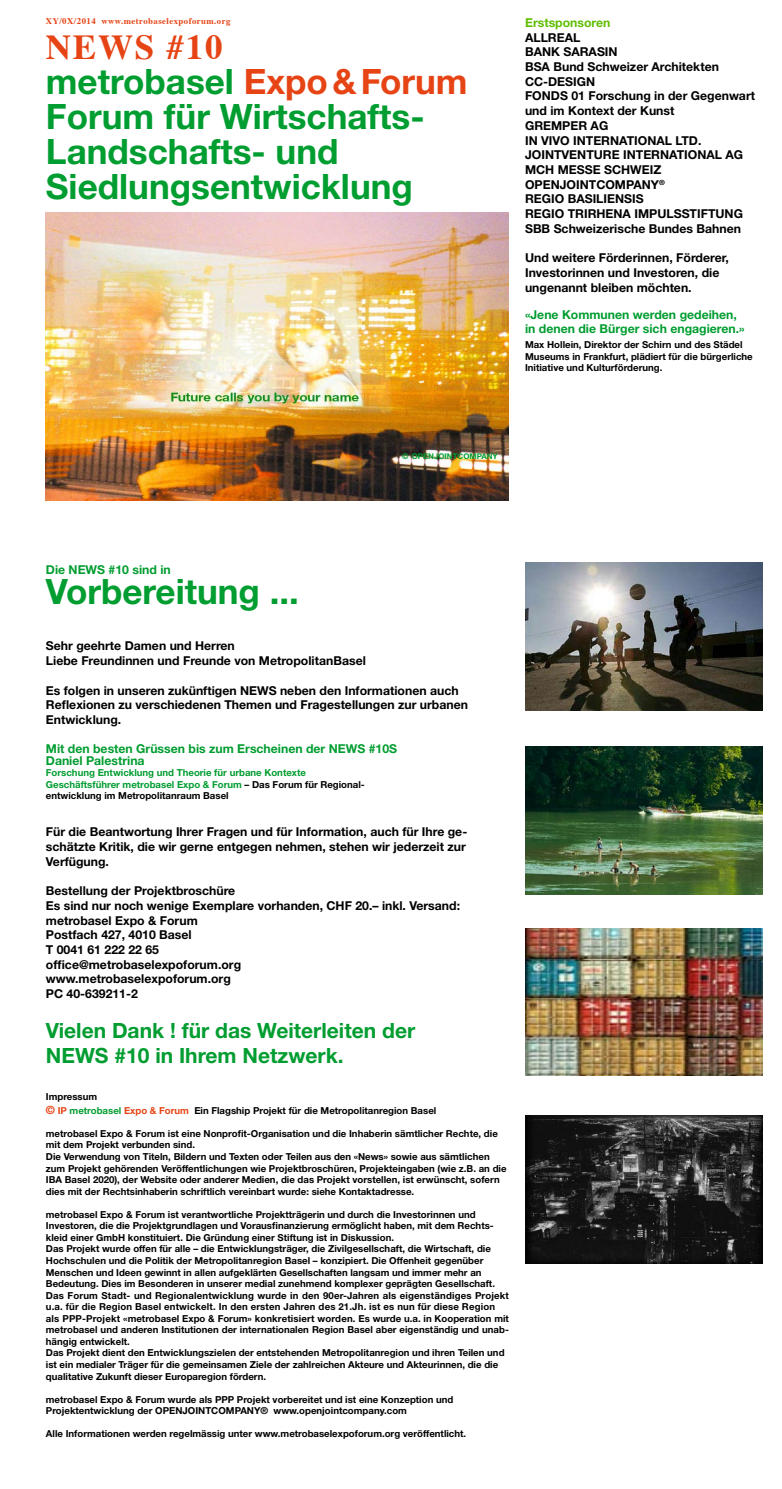
<style>
.page{position:relative;width:782px;height:1489px;background:#fff}
.page>*{position:absolute;margin:0;border:0;box-sizing:border-box;transform-origin:0 0}
.t1{font:700 35px/35px "Helvetica Neue";color:#009d30}
.t2{font:700 35px "Times";letter-spacing:.05em;color:#e64415}
.t3{font:700 21px/25.2px "Helvetica Neue";color:#009d30}
.t4{font:700 12.25px/14.7px "Helvetica Neue";color:#000}
.t5{font:700 12.25px/11.4px "Helvetica Neue";color:#009d30}
.t6{font:700 12.25px "Helvetica Neue";color:#5fbe00}
.t7{font:700 9.62px/11.5px "Helvetica Neue";color:#000}
.t8{font:700 9.62px/11.4px "Helvetica Neue";color:#009d30}
.t9{font:700 8.75px "Times";letter-spacing:.05em;color:#e64415}
.t10{font:700 7.88px "Helvetica Neue";color:#009d30}
.s1{color:#e64415}
.s2{color:#000}
.s3{font-size:11.38px;color:#e64415}
.s4{color:#009d30}
</style>
<div class="page">
<img style="left:46px;top:212px;width:462px;height:289px">
<img style="left:525px;top:562px;width:236px;height:149px">
<img style="left:525px;top:746px;width:236px;height:148px">
<img style="left:525px;top:1115px;width:236px;height:148px">
<img style="left:525px;top:928px;width:236px;height:147px">
<p class="t9" style="left:46px;top:13px;width:186px">XY/0X/2014 www.metrobaselexpoforum.org</p>
<h1 class="t2" style="left:46px;top:14px;width:178px">NEWS #10</h1>
<h1 class="t1" style="left:46px;top:63px;width:423px">metrobasel <span class="s1">Expo&amp;Forum<br></span>Forum für Wirtschafts-<br>Landschafts- und<br>Siedlungsentwicklung</h1>
<p class="t6" style="left:525px;top:15px;width:87px">Erstsponsoren</p>
<p class="t4" style="left:525px;top:30px;width:231px">ALLREAL<br>BANK SARASIN<br>BSA Bund Schweizer Architekten<br>CC-DESIGN<br>FONDS 01 Forschung in der Gegenwart und im Kontext der Kunst<br>GREMPER AG<br>IN VIVO INTERNATIONAL LTD.<br>JOINTVENTURE INTERNATIONAL AG<br>MCH MESSE SCHWEIZ<br>OPENJOINTCOMPANY<sup>®<br></sup>REGIO BASILIENSIS<br>REGIO TRIRHENA IMPULSSTIFTUNG<br>SBB Schweizerische Bundes Bahnen</p>
<p class="t4" style="left:525px;top:250px;width:205px">Und weitere Förderinnen, Förderer,<br>Investorinnen und Investoren, die ungenannt bleiben möchten.</p>
<p class="t5" style="left:525px;top:307px;width:221px;line-height:14.7px">«Jene Kommunen werden gedeihen, in denen die Bürger sich engagieren.»</p>
<p class="t7" style="left:525px;top:338px;width:229px">Max Hollein, Direktor der Schirn und des Städel<br>Museums in Frankfurt, plädiert für die bürgerliche<br>Initiative und Kulturförderung.</p>
<p class="t10" style="left:402px;top:451px;width:97px">© OPENJOINTCOMPANY</p>
<p class="t5" style="left:46px;top:563px;width:126px">Die NEWS #10 sind in</p>
<h1 class="t1" style="left:46px;top:572px;width:254px">Vorbereitung ...</h1>
<p class="t4" style="left:46px;top:638px;width:321px">Sehr geehrte Damen und Herren<br>Liebe Freundinnen und Freunde von MetropolitanBasel</p>
<p class="t4" style="left:46px;top:682px;width:423px">Es folgen in unseren zukünftigen NEWS neben den Informationen auch<br>Reflexionen zu verschiedenen Themen und Fragestellungen zur urbanen<br>Entwicklung.</p>
<p class="t5" style="left:46px;top:743px;width:352px">Mit den besten Grüssen bis zum Erscheinen der NEWS #10S<br>Daniel Palestrina</p>
<p class="t8" style="left:46px;top:766px;width:320px">Forschung Entwicklung und Theorie für urbane Kontexte<br>Geschäftsführer metrobasel Expo &amp; Forum <span class="s2">– Das Forum für Regional&shy;entwicklung im Metropolitanraum Basel</span></p>
<p class="t4" style="left:46px;top:824px;width:423px;text-align:justify">Für die Beantwortung Ihrer Fragen und für Information, auch für Ihre ge&shy;schätzte Kritik, die wir gerne entgegen nehmen, stehen wir jederzeit zur Verfügung.</p>
<p class="t4" style="left:46px;top:883px;width:415px">Bestellung der Projektbroschüre<br>Es sind nur noch wenige Exemplare vorhanden, CHF 20.– inkl. Versand: metrobasel Expo &amp; Forum<br>Postfach 427, 4010 Basel<br>T 0041 61 222 22 65<br>office@metrobaselexpoforum.org<br>www.metrobaselexpoforum.org<br>PC 40-639211-2</p>
<h2 class="t3" style="left:46px;top:1017px;width:370px">Vielen Dank ! für das Weiterleiten der<br>NEWS #10 in Ihrem Netzwerk.</h2>
<p class="t7" style="left:46px;top:1089px;width:392px;line-height:13.7px">Impressum<br><span class="s3">©</span> <span class="s1">IP</span> <span class="s4">metrobasel</span> <span class="s1">Expo &amp; Forum</span> Ein Flagship Projekt für die Metropolitanregion Basel</p>
<p class="t7" style="left:46px;top:1127px;width:462px">metrobasel Expo &amp; Forum ist eine Nonprofit-Organisation und die Inhaberin sämtlicher Rechte, die mit dem Projekt verbunden sind.<br>Die Verwendung von Titeln, Bildern und Texten oder Teilen aus den «News» sowie aus sämtlichen zum Projekt gehörenden Veröffentlichungen wie Projektbroschüren, Projekteingaben (wie z.B. an die IBA Basel 2020), der Website oder anderer Medien, die das Projekt vorstellen, ist erwünscht, sofern dies mit der Rechtsinhaberin schriftlich vereinbart wurde: siehe Kontaktadresse.</p>
<p class="t7" style="left:46px;top:1208px;width:464px">metrobasel Expo &amp; Forum ist verantwortliche Projektträgerin und durch die Investorinnen und Investoren, die die Projektgrundlagen und Vorausfinanzierung ermöglicht haben, mit dem Rechts&shy;kleid einer GmbH konstituiert. Die Gründung einer Stiftung ist in Diskussion.<br>Das Projekt wurde offen für alle – die Entwicklungsträger, die Zivilgesellschaft, die Wirtschaft, die Hochschulen und die Politik der Metropolitanregion Basel – konzipiert. Die Offenheit gegenüber Menschen und Ideen gewinnt in allen aufgeklärten Gesellschaften langsam und immer mehr an Bedeutung. Dies im Besonderen in unserer medial zunehmend komplexer geprägten Gesellschaft.<br>Das Forum Stadt- und Regionalentwicklung wurde in den 90er-Jahren als eigenständiges Projekt u.a. für die Region Basel entwickelt. In den ersten Jahren des 21.Jh. ist es nun für diese Region als PPP-Projekt «metrobasel Expo &amp; Forum» konkretisiert worden. Es wurde u.a. in Kooperation mit metrobasel und anderen Institutionen der internationalen Region Basel aber eigenständig und unab&shy;hängig entwickelt.<br>Das Projekt dient den Entwicklungszielen der entstehenden Metropolitanregion und ihren Teilen und ist ein medialer Träger für die gemeinsamen Ziele der zahlreichen Akteure und Akteurinnen, die die qualitative Zukunft dieser Europaregion fördern.</p>
<p class="t7" style="left:46px;top:1392px;width:409px">metrobasel Expo &amp; Forum wurde als PPP Projekt vorbereitet und ist eine Konzeption und<br>Projektentwicklung der OPENJOINTCOMPANY® www.openjointcompany.com</p>
<p class="t7" style="left:46px;top:1427px;width:421px">Alle Informationen werden regelmässig unter www.metrobaselexpoforum.org veröffentlicht.</p>
</div>
